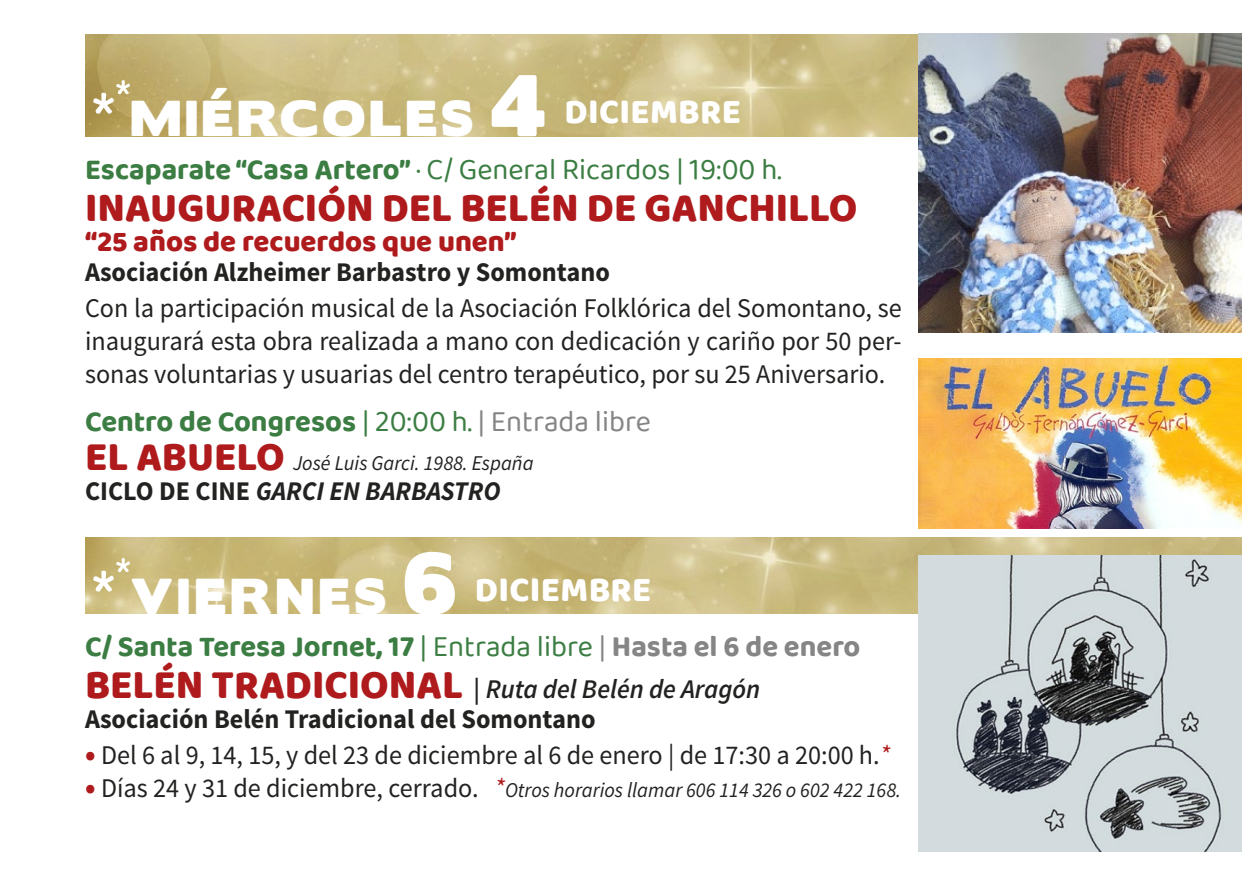
<style>
.page{position:relative;width:1242px;height:876px;background:#fff}
.page>*{position:absolute;margin:0;border:0;box-sizing:border-box;transform-origin:0 0}
.t1{font:45px "Boris Black Bloxx";letter-spacing:.1em;color:#fff}
.t2{font:800 42px "Baloo Tamma 2";color:#af1a1c}
.t3{font:800 36px "Baloo Tamma 2";letter-spacing:.01em;color:#fff}
.t4{font:700 30px/45px "Baloo Tamma 2";color:#fff}
.t5{font:30px "Baloo Tamma 2";color:#3b7d42}
.t6{font:700 30px "Baloo Tamma 2";color:#3b7d42}
.t7{font:30px "Source Sans Pro";color:#fff}
.t8{font:800 30px "Baloo Tamma 2";color:#af1a1c}
.t9{font:27px/33px "Source Sans Pro";color:#222221;text-align:justify}
.t10{font:700 27px/30px "Source Sans Pro";color:#222221}
.t11{font:italic 700 27px "Source Sans Pro";color:#222221}
.t12{font:italic 21px "Source Sans Pro";color:#222221}
.s1{font-family:"Baloo Tamma 2";font-size:81px}
.s2{font-size:78px}
.s3{font-weight:700}
.s4{font-weight:400}
.s5{font-weight:400;color:#858585}
.s6{font-family:"Baloo Tamma 2";font-weight:800;font-style:normal;font-size:42px;color:#af1a1c}
.s7{font-style:normal}
.s8{font-weight:400;font-size:81px}
.s9{font-family:"Boris Black Bloxx";font-weight:400;font-size:45px}
.s10{font-family:"Boris Black Bloxx";font-weight:400;font-size:78px}
.s11{color:#3b7d42}
.s12{font-weight:400;color:#3b7d42}
.s13{color:#858585}
.s14{font-family:"Baloo Tamma 2";font-weight:800;font-size:42px;color:#af1a1c}
.s15{font-weight:600}
.s16{font-weight:600;font-style:italic}
.s17{font-weight:900;font-size:30px;color:#af1a1c}
.s18{font-style:italic;color:#af1a1c}
.s19{font-weight:900;font-style:normal;font-size:30px;color:#af1a1c}
.s20{font-style:normal;font-size:27px}
.s21{font-size:27px;color:#af1a1c}
</style>
<div class="page">
<img style="left:85px;top:33px;width:1157px;height:819px">
<h1 class="t1" style="left:92px;top:85px;width:650px"><span class="s1">*</span><sup>*</sup>MIÉRCOLES <span class="s2">4</span> <sup>DICIEMBRE</sup></h1>
<p class="t7" style="left:85px;top:97px;width:406px">Viernes 29 de noviembre. 19:00 h.</p>
<p class="t5" style="left:85px;top:151px;width:698px"><span class="s3">Escaparate “Casa Artero”</span> · C/ General Ricardos | 19:00 h.</p>
<h2 class="t2" style="left:85px;top:182px;width:774px">INAUGURACIÓN DEL BELÉN DE GANCHILLO</h2>
<p class="t8" style="left:85px;top:223px;width:433px">“25 años de recuerdos que unen”</p>
<p class="t10" style="left:85px;top:258px;width:526px">Asociación Alzheimer Barbastro y Somontano</p>
<p class="t9" style="left:85px;top:292px;width:818px">Con la participación musical de la Asociación Folklórica del Somontano, se inaugurará esta obra realizada a mano con dedicación y cariño por 50 per&shy;sonas voluntarias y usuarias del centro terapéutico, por su 25 Aniversario.</p>
<p class="t6" style="left:85px;top:403px;width:567px">Centro de Congresos <span class="s4">| 20:00 h.</span> <span class="s5">| Entrada libre</span></p>
<p class="t12" style="left:85px;top:450px;width:450px"><span class="s6">EL ABUELO</span> José Luis Garci. 1988. España</p>
<p class="t11" style="left:85px;top:474px;width:417px"><span class="s7">CICLO DE CINE</span> GARCI EN BARBASTRO</p>
<h3 class="t3" style="left:92px;top:567px;width:561px"><span class="s8">*</span><sup>*</sup><span class="s9">VIERNES</span> <span class="s10">6</span> DICIEMBRE</h3>
<p class="t4" style="left:85px;top:579px;width:777px">Del miércoles 6 de diciembre al 6 de enero.<br><span class="s11">C/ Santa Teresa Jornet, 17</span> <span class="s12">| Entrada libre</span> <span class="s5">|</span> <span class="s13">Hasta el 6 de enero</span></p>
<p class="t10" style="left:85px;top:675px;width:677px"><span class="s14">BELÉN TRADICIONAL</span> <span class="s15">|</span> <span class="s16">Ruta del Belén de Aragón<br></span>Asociación Belén Tradicional del Somontano</p>
<p class="t9" style="left:85px;top:739px;width:806px"><span class="s17">•</span> Del 6 al 9, 14, 15, y del 23 de diciembre al 6 de enero | de 17:30 a 20:00 h.<span class="s18">*</span></p>
<p class="t12" style="left:85px;top:777px;width:817px"><span class="s19">•</span> <span class="s20">Días 24 y 31 de diciembre, cerrado.</span> <span class="s21">*</span>Otros horarios llamar 606 114 326 o 602 422 168.</p>
</div>
